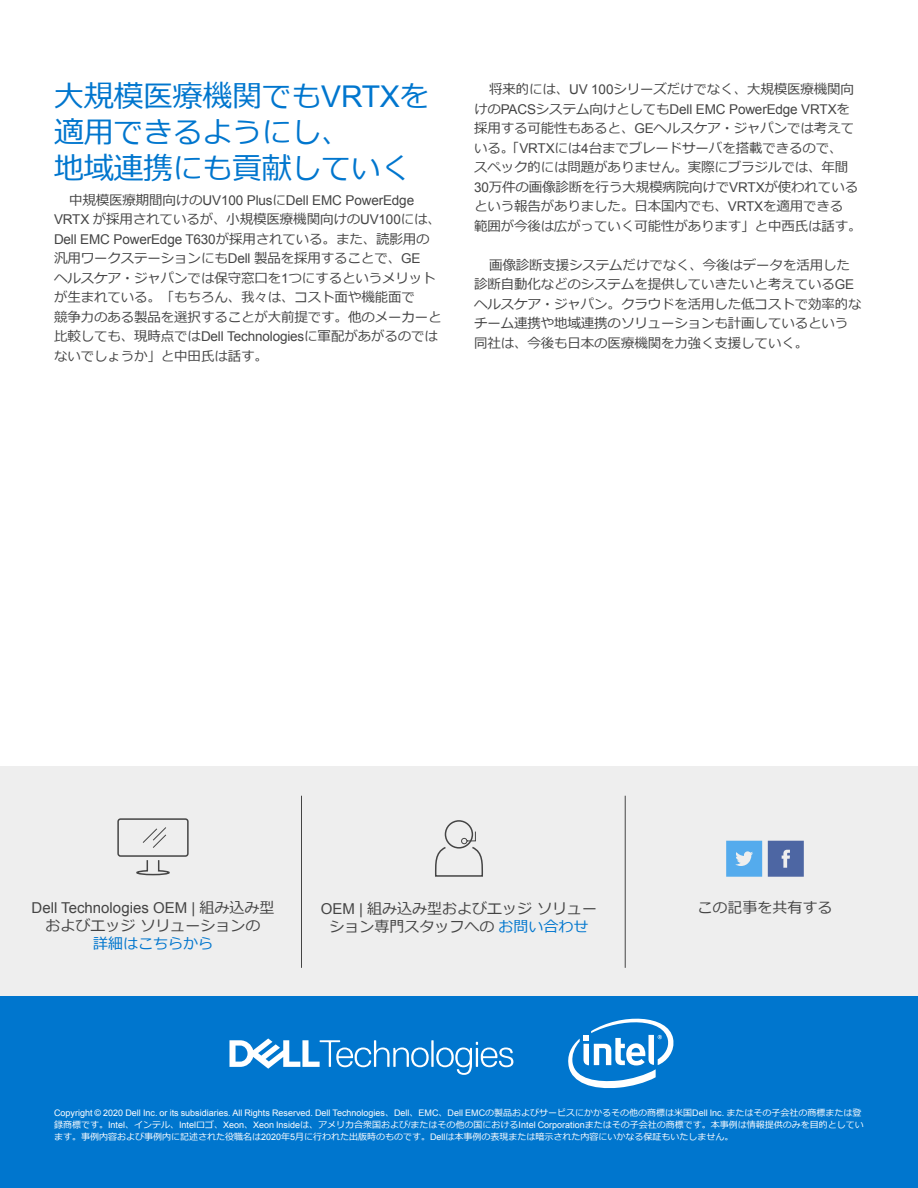
<style>
.page{position:relative;width:918px;height:1188px;background:#fff}
.page>*{position:absolute;margin:0;border:0;box-sizing:border-box;transform-origin:0 0}
.t1{font:30px/36px "Meiryo";letter-spacing:-.01em;color:#0076ce}
.CTA_call_out{font:15px/18px "Meiryo";color:#444;text-align:center}
.CTA_call_out-2{font:15px "Arial";color:#444}
.t2{font:13.5px/19.5px "Meiryo";letter-spacing:-.01em;color:#444}
.LAST_PAGE_Disclaimer{font:9px/12px "Meiryo";color:#fff}
.s1{font-family:"Arial"}
.s2{font-family:"Meiryo"}
.s3{color:#0076ce}
</style>
<div class="page">
<div style="left:0;top:766px;width:918px;height:231px;background:#eee"></div>
<hr style="left:301px;top:796px;width:1px;height:172px;background:#444">
<hr style="left:625px;top:796px;width:1px;height:172px;background:#444">
<div style="left:445px;top:820px;width:28px;height:29px;border:2px solid #444;border-radius:50%"></div>
<svg style="left:435px;top:831px;width:48px;height:46px"></svg>
<div style="left:117px;top:818px;width:72px;height:39px;border:2px solid #444;border-radius:2px"></div>
<svg style="left:142px;top:827px;width:24px;height:21px"></svg>
<svg style="left:136px;top:860px;width:34px;height:16px"></svg>
<svg style="left:768px;top:841px;width:36px;height:36px"></svg>
<svg style="left:726px;top:841px;width:36px;height:36px"></svg>
<div style="left:0;top:997px;width:918px;height:191px;background:#0076ce"></div>
<svg style="left:230px;top:1038px;width:283px;height:37px"></svg>
<svg style="left:568px;top:1018px;width:106px;height:71px"></svg>
<p class="t1" style="left:54px;top:80px;width:377px">大規模医療機関でも<span class="s1">VRTX</span>を適用できるようにし、<br>地域連携にも貢献していく</p>
<p class="t2" style="left:54px;top:191px;width:389px;text-indent:15px">中規模医療期間向けの<span class="s1">UV100 Plus</span>に<span class="s1">Dell EMC PowerEdge VRTX</span> が採用されているが、小規模医療機関向けの<span class="s1">UV100</span>には、<span class="s1">Dell EMC PowerEdge T630</span>が採用されている。また、読影用の汎用ワークステーションにも<span class="s1">Dell</span> 製品を採用することで、<span class="s1">GE<br></span>ヘルスケア・ジャパンでは保守窓口を<span class="s1">1</span>つにするというメリットが生まれている。「もちろん、我々は、コスト面や機能面で<br>競争力のある製品を選択することが大前提です。他のメーカーと比較しても、現時点では<span class="s1">Dell Technologies</span>に軍配があがるのではないでしょうか」と中田氏は話す。</p>
<p class="t2" style="left:474px;top:80px;width:382px;text-indent:15px">将来的には、<span class="s1">UV 100</span>シリーズだけでなく、大規模医療機関向けの<span class="s1">PACS</span>システム向けとしても<span class="s1">Dell EMC PowerEdge VRTX</span>を採用する可能性もあると、<span class="s1">GE</span>ヘルスケア・ジャパンでは考えている。「<span class="s1">VRTX</span>には<span class="s1">4</span>台までブレードサーバを搭載できるので、</p>
<p class="t2" style="left:474px;top:158px;width:389px">スペック的には問題がありません。実際にブラジルでは、年間<span class="s1">30</span>万件の画像診断を行う大規模病院向けで<span class="s1">VRTX</span>が使われているという報告がありました。日本国内でも、<span class="s1">VRTX</span>を適用できる<br>範囲が今後は広がっていく可能性があります」と中西氏は話す。</p>
<p class="t2" style="left:474px;top:256px;width:389px;text-indent:15px">画像診断支援システムだけでなく、今後はデータを活用した診断自動化などのシステムを提供していきたいと考えている<span class="s1">GE</span>ヘルスケア・ジャパン。クラウドを活用した低コストで効率的なチーム連携や地域連携のソリューションも計画しているという同社は、今後も日本の医療機関を力強く支援していく。</p>
<p class="CTA_call_out-2" style="left:32px;top:898px;width:244px">Dell Technologies OEM | <span class="s2">組み込み型</span></p>
<p class="CTA_call_out" style="left:698px;top:900px;width:136px">この記事を共有する</p>
<p class="CTA_call_out" style="left:45px;top:918px;width:217px">およびエッジ ソリューションの<span class="s3">詳細はこちらから</span></p>
<p class="CTA_call_out" style="left:321px;top:901px;width:278px"><span class="s1">OEM |</span> 組み込み型およびエッジ ソリューション専門スタッフへの<span class="s3">お問い合わせ</span></p>
<p class="LAST_PAGE_Disclaimer" style="left:54px;top:1107px;width:811px"><span class="s1">Copyright © 2020 Dell Inc. or its subsidiaries. All Rights Reserved. Dell Technologies</span>、<span class="s1">Dell</span>、<span class="s1">EMC</span>、<span class="s1">Dell EMC</span>の製品およびサービスにかかるその他の商標は米国<span class="s1">Dell Inc.</span> またはその子会社の商標または登録商標です。<span class="s1">Intel</span>、インテル、<span class="s1">Intel</span>ロゴ、<span class="s1">Xeon</span>、<span class="s1">Xeon Inside</span>は、アメリカ合衆国および<span class="s1">/</span>またはその他の国における<span class="s1">Intel Corporation</span>またはその子会社の商標です。本事例は情報提供のみを目的としています。事例内容および事例内に記述された役職名は<span class="s1">2020</span>年<span class="s1">5</span>月に行われた出版時のものです。<span class="s1">Dell</span>は本事例の表現または暗示された内容にいかなる保証もいたしません。</p>
</div>
